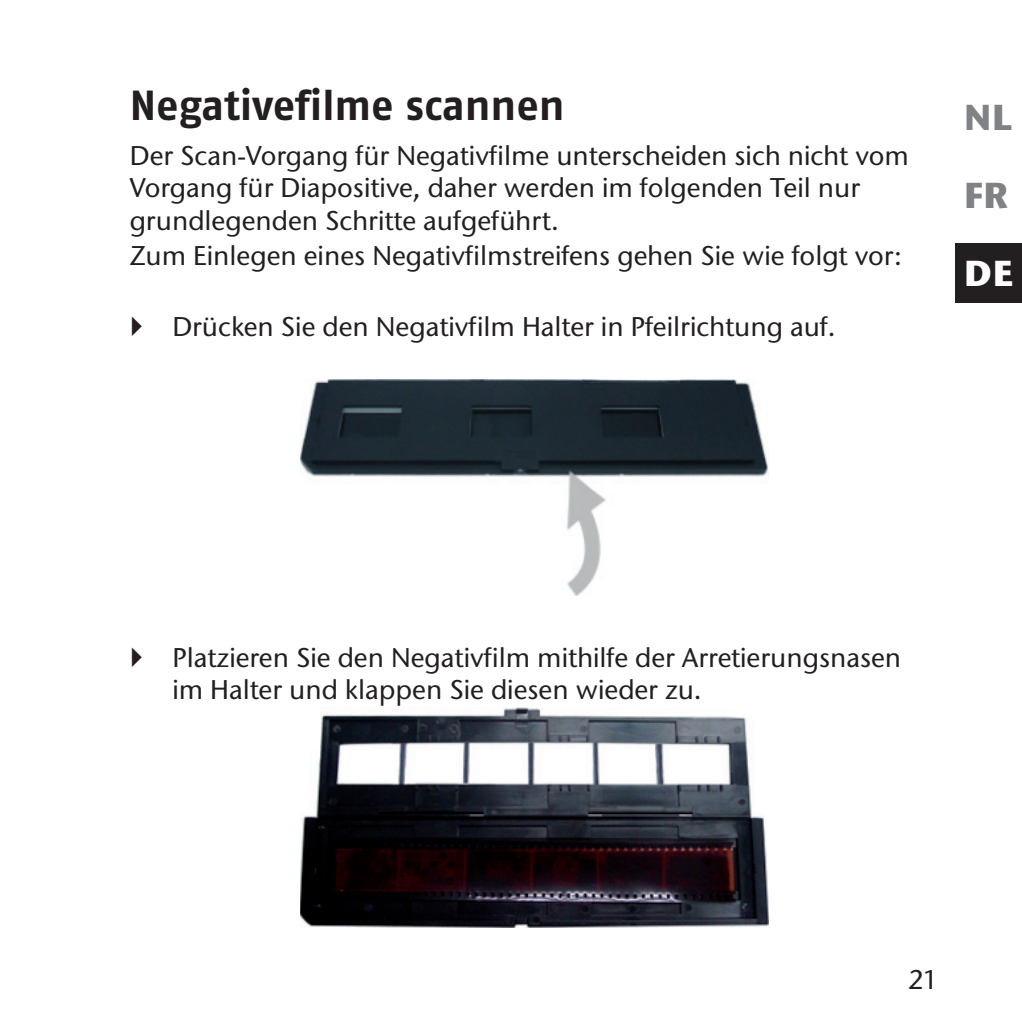
<style>
.page{position:relative;width:1022px;height:1022px;background:#fff}
.page>*{position:absolute;margin:0;border:0;box-sizing:border-box;transform-origin:0 0}
.t1{font:700 42px "Medion MD";color:#231f20}
.t2{font:700 36px/78.3px "ITC Stone Sans";color:#808285}
.t3{font:700 36px "ITC Stone Sans";color:#fff}
.t4{font:27px/32.4px "ITC Stone Sans";color:#231f20}
</style>
<div class="page">
<div style="left:955px;top:243px;width:66px;height:60px;background:#231f20"></div>
<img style="left:300px;top:380px;width:467px;height:215px">
<img style="left:300px;top:707px;width:467px;height:219px">
<h1 class="t1" style="left:130px;top:90px;width:436px">Negativefilme scannen</h1>
<p class="t4" style="left:130px;top:141px;width:780px">Der Scan-Vorgang für Negativfilme unterscheiden sich nicht vom<br>Vorgang für Diapositive, daher werden im folgenden Teil nur grundlegenden Schritte aufgeführt.</p>
<p class="t4" style="left:130px;top:242px;width:773px">Zum Einlegen eines Negativfilmstreifens gehen Sie wie folgt vor:</p>
<p class="t4" style="left:172px;top:312px;width:664px">Drücken Sie den Negativfilm Halter in Pfeilrichtung auf.</p>
<h2 class="t2" style="left:963px;top:81px;width:49px">NL<br>FR</h2>
<h2 class="t3" style="left:963px;top:259px;width:51px">DE</h2>
<p class="t4" style="left:172px;top:643px;width:730px">Platzieren Sie den Negativfilm mithilfe der Arretierungsnasen im Halter und klappen Sie diesen wieder zu.</p>
<p class="t4" style="left:907px;top:965px;width:32px">21</p>
</div>
